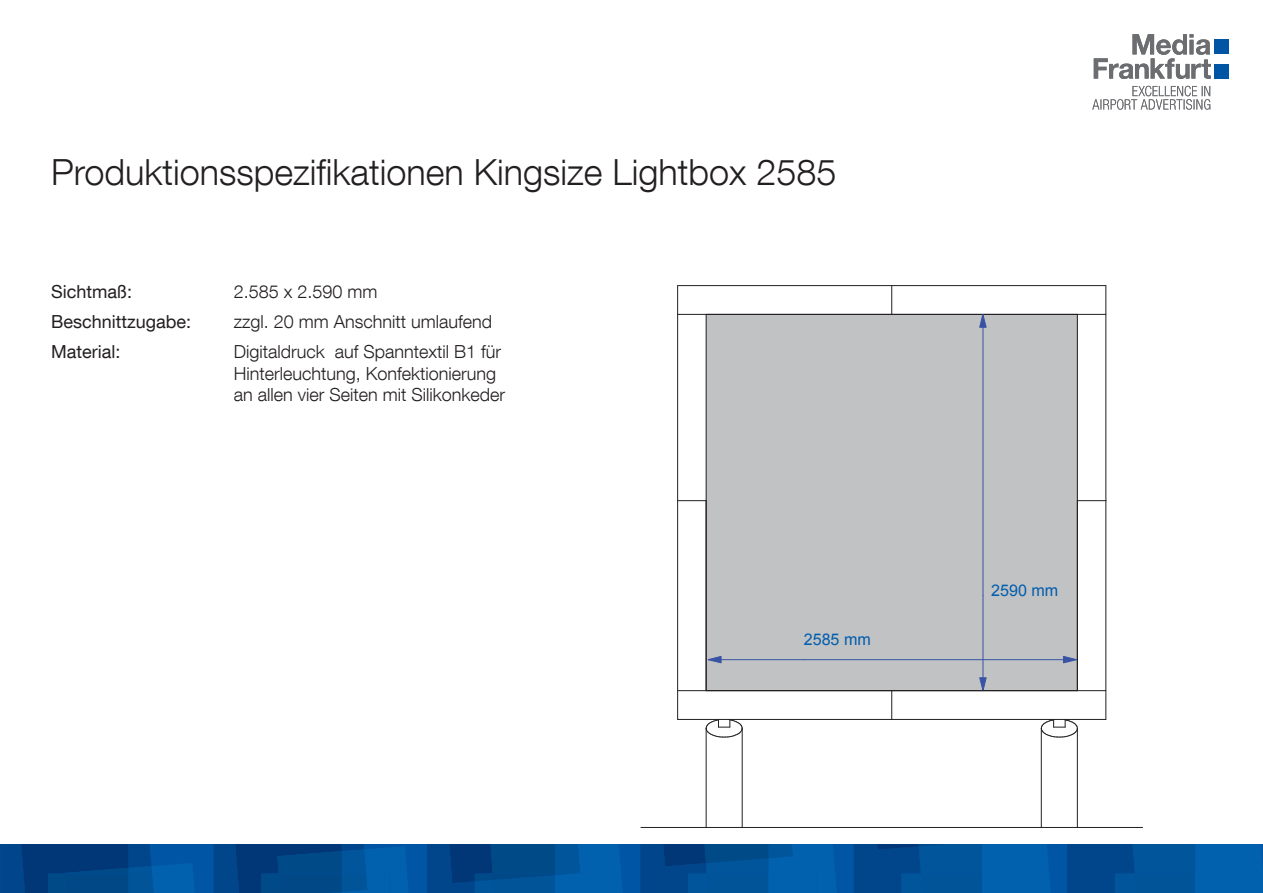
<style>
.page{position:relative;width:1263px;height:893px;background:#fff}
.page>*{position:absolute;margin:0;border:0;box-sizing:border-box;transform-origin:0 0}
.t1{font:300 36px "Helvetica Neue LT Com";color:#231f20}
.t2{font:300 18px/21.6px "Helvetica Neue LT Com";color:#231f20}
.t3{font:18px "Helvetica Neue LT Com";color:#231f20}
.t4{font:16.05px "Arial";color:#015dad}
</style>
<div class="page">
<svg style="left:1094px;top:34px;width:117px;height:45px"></svg>
<svg style="left:1092px;top:86px;width:118px;height:24px"></svg>
<div style="left:1214px;top:64px;width:15px;height:15px;background:#0155a5"></div>
<div style="left:1214px;top:40px;width:15px;height:14px;background:#0155a5"></div>
<div style="left:0;top:844px;width:1263px;height:49px;background:#0155a5"></div>
<svg style="left:0;top:844px;width:194px;height:49px"></svg>
<svg style="left:214px;top:844px;width:194px;height:49px"></svg>
<svg style="left:427px;top:844px;width:195px;height:49px"></svg>
<svg style="left:640px;top:844px;width:196px;height:49px"></svg>
<svg style="left:854px;top:844px;width:196px;height:49px"></svg>
<svg style="left:1067px;top:844px;width:196px;height:49px"></svg>
<div style="left:706px;top:314px;width:371px;height:377px;background:#c1c2c4"></div>
<hr style="left:641px;top:827px;width:501px;height:1px;background:#231f20">
<hr style="left:678px;top:285px;width:428px;height:1px;background:#231f20">
<svg style="left:891px;top:691px;width:1px;height:28px"></svg>
<svg style="left:891px;top:286px;width:1px;height:28px"></svg>
<hr style="left:677px;top:286px;width:1px;height:433px;background:#231f20">
<hr style="left:1105px;top:286px;width:1px;height:433px;background:#231f20">
<hr style="left:678px;top:690px;width:428px;height:1px;background:#231f20">
<hr style="left:678px;top:719px;width:428px;height:1px;background:#231f20">
<hr style="left:678px;top:314px;width:428px;height:1px;background:#231f20">
<hr style="left:1077px;top:728px;width:1px;height:99px;background:#231f20">
<hr style="left:1041px;top:728px;width:1px;height:99px;background:#231f20">
<svg style="left:1041px;top:719px;width:37px;height:19px"></svg>
<hr style="left:706px;top:728px;width:1px;height:99px;background:#231f20">
<hr style="left:742px;top:728px;width:1px;height:99px;background:#231f20">
<svg style="left:705px;top:719px;width:38px;height:19px"></svg>
<hr style="left:982px;top:314px;width:1px;height:282px;background:#3853a3">
<svg style="left:979px;top:677px;width:8px;height:15px"></svg>
<hr style="left:982px;top:596px;width:1px;height:95px;background:#3853a3">
<hr style="left:706px;top:314px;width:1px;height:377px;background:#231f20">
<hr style="left:706px;top:690px;width:371px;height:1px;background:#231f20">
<hr style="left:1077px;top:314px;width:1px;height:377px;background:#231f20">
<svg style="left:1063px;top:655px;width:14px;height:9px"></svg>
<hr style="left:803px;top:659px;width:261px;height:1px;background:#3853a3">
<svg style="left:707px;top:656px;width:15px;height:8px"></svg>
<hr style="left:708px;top:659px;width:95px;height:1px;background:#3853a3">
<svg style="left:1078px;top:500px;width:28px;height:1px"></svg>
<svg style="left:678px;top:500px;width:28px;height:1px"></svg>
<svg style="left:979px;top:313px;width:8px;height:15px"></svg>
<h1 class="t1" style="left:51px;top:150px;width:787px">Produktionsspezifikationen Kingsize Lightbox 2585</h1>
<p class="t3" style="left:51px;top:280px;width:83px">Sichtmaß:</p>
<p class="t2" style="left:234px;top:280px;width:145px">2.585 x 2.590 mm</p>
<p class="t3" style="left:51px;top:310px;width:142px">Beschnittzugabe:</p>
<p class="t2" style="left:234px;top:310px;width:260px">zzgl. 20 mm Anschnitt umlaufend</p>
<p class="t3" style="left:51px;top:340px;width:71px">Material:</p>
<p class="t2" style="left:234px;top:340px;width:273px">Digitaldruck auf Spanntextil B1 für<br>Hinterleuchtung, Konfektionierung an allen vier Seiten mit Silikonkeder</p>
<p class="t4" style="left:804px;top:629px;width:69px">2585 mm</p>
<p class="t4" style="left:991px;top:579px;width:69px">2590 mm</p>
</div>
